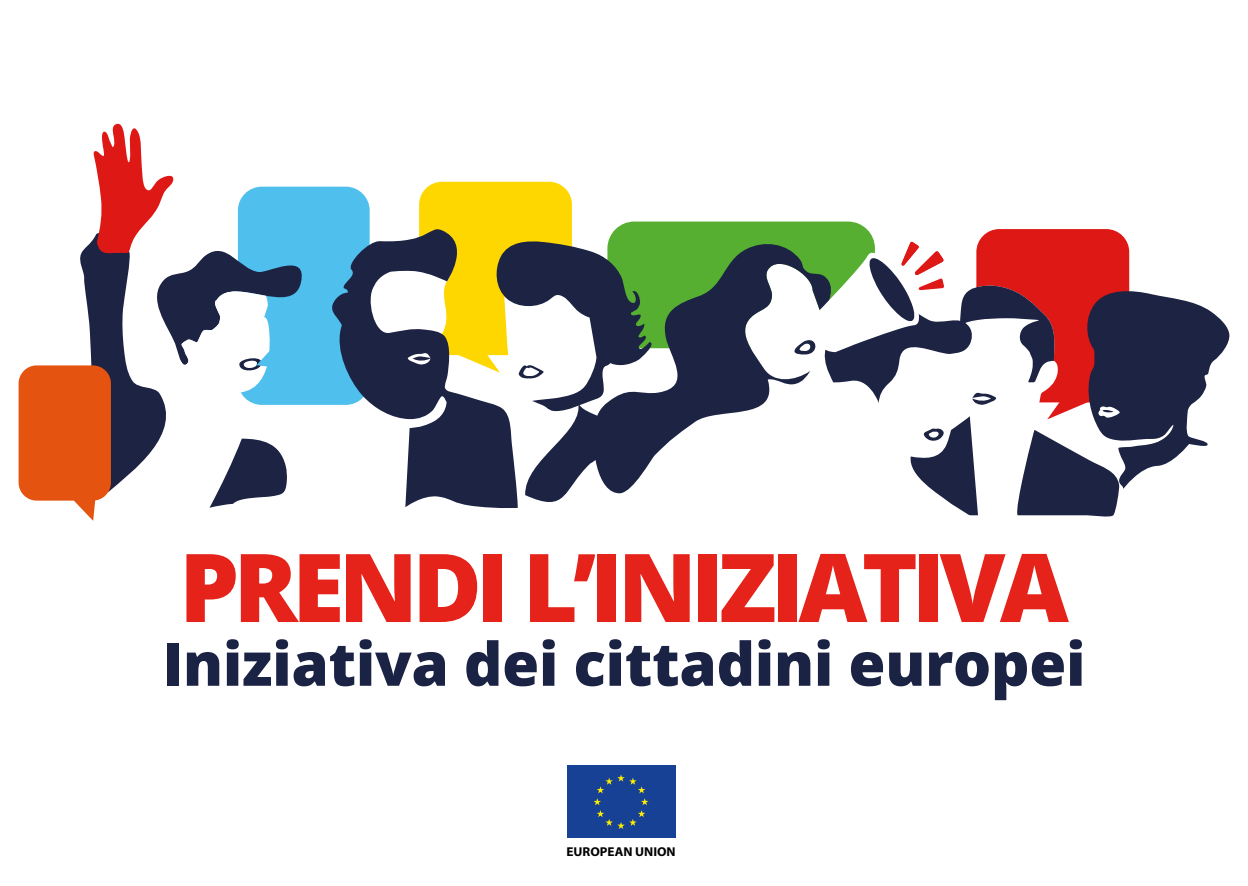
<style>
.page{position:relative;width:1248px;height:886px;background:#fff}
.page>*{position:absolute;margin:0;border:0;box-sizing:border-box;transform-origin:0 0}
.t1{font:800 95px "Open Sans";letter-spacing:-.06em;color:#e5231b}
.t2{font:800 60px "Open Sans";letter-spacing:-.005em;color:#1b2344}
.t3{font:700 12.75px "Myriad Pro";color:#000}
</style>
<div class="page">
<div style="left:607px;top:222px;width:267px;height:126px;background:#56af31;border-radius:27px"></div>
<div style="left:419px;top:182px;width:153px;height:173px;background:#ffd700;border-radius:23px"></div>
<div style="left:238px;top:187px;width:131px;height:218px;background:#4fbfee;border-radius:24px"></div>
<div style="left:976px;top:229px;width:153px;height:173px;background:#de1815;border-radius:23px"></div>
<svg style="left:656px;top:246px;width:96px;height:208px;fill:#1c2343"></svg>
<div style="left:19px;top:365px;width:92px;height:136px;background:#e55310;border-radius:18px"></div>
<svg style="left:330px;top:225px;width:124px;height:180px"></svg>
<svg style="left:361px;top:240px;width:295px;height:268px"></svg>
<svg style="left:752px;top:241px;width:477px;height:276px"></svg>
<svg style="left:67px;top:123px;width:241px;height:398px"></svg>
<div style="left:564px;top:764px;width:113px;height:76px;background:linear-gradient(to right,#fff,#fff)"></div>
<div style="left:566px;top:766px;width:109px;height:72px;background:#164194"></div>
<svg style="left:594px;top:774px;width:54px;height:55px"></svg>
<p class="t1" style="left:179px;top:515px;width:891px">PRENDI L’INIZIATIVA</p>
<p class="t2" style="left:162px;top:618px;width:924px">Iniziativa dei cittadini europei</p>
<p class="t3" style="left:566px;top:843px;width:111px">EUROPEAN UNION</p>
</div>
